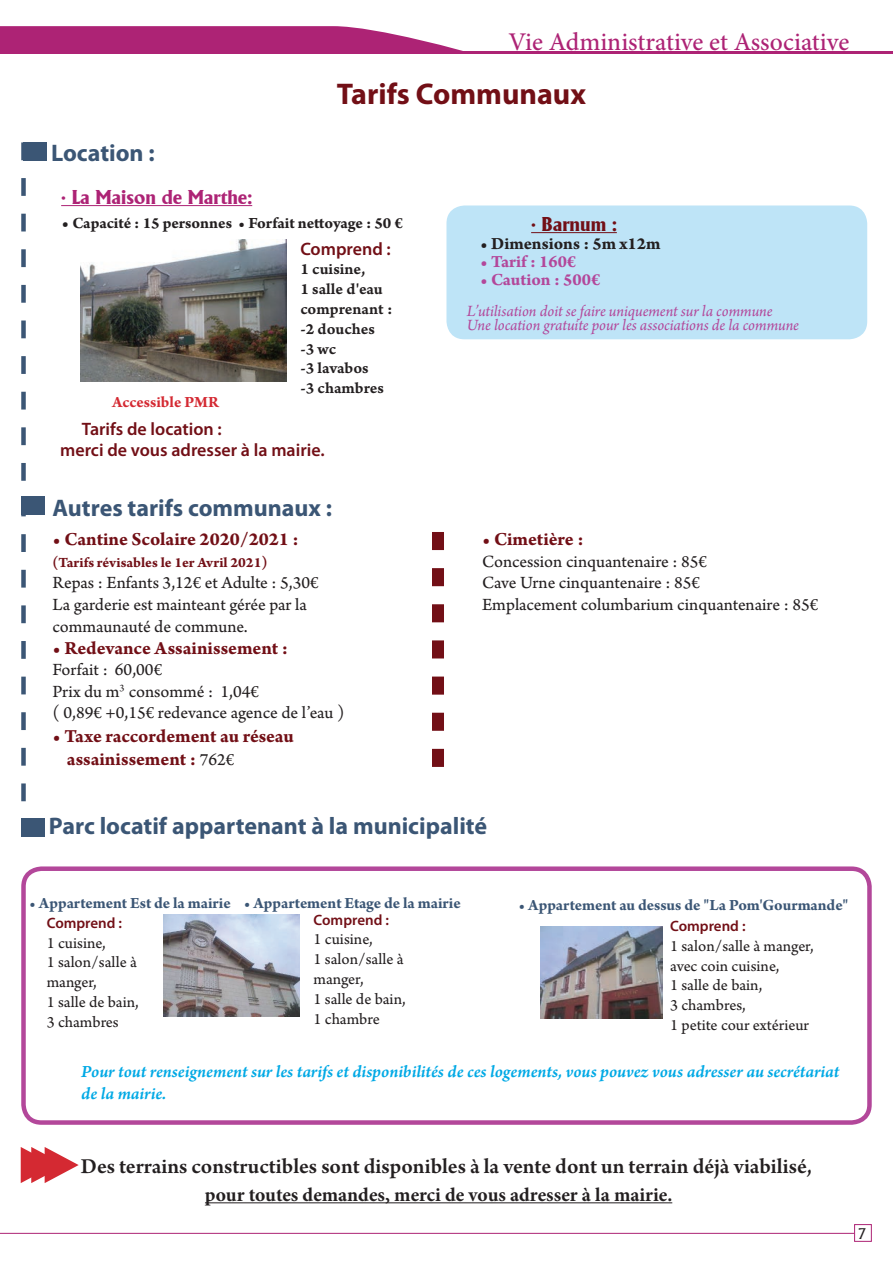
<style>
.page{position:relative;width:893px;height:1263px;background:#fff}
.page>*{position:absolute;margin:0;border:0;box-sizing:border-box;transform-origin:0 0}
.t1{font:700 30px "Myriad Pro";color:#720f16}
.t2{font:500 25.5px "Minion Pro";color:#ad2375}
.t3{font:700 24px "Myriad Pro";color:#3b5675}
.t4{font:600 22.5px "Arno Pro";color:#231f20}
.t5{font:19.5px/23.4px "Arno Pro Bold Sm Text";letter-spacing:-.005em;color:#720f16}
.t6{font:700 19.5px "Minion Pro";color:#231f20}
.t7{font:19.5px "Adelon Serial Xbold";color:#ad2375}
.t8{font:19.5px "Adelon Serial Xbold";color:#720f16}
.t9{font:18px/21.6px "Arno Pro Sm Text";letter-spacing:-.005em;color:#231f20}
.t10{font:18px/21.6px "Arno Pro Smbd Italic Sm Text";letter-spacing:-.005em;color:#00a9e5}
.t11{font:600 18px/21.6px "Myriad Pro";color:#720f16}
.t12{font:18px "Arno Pro Bold Sm Text";color:#b3479a}
.t13{font:18px "Arno Pro Bold Sm Text";color:#231f20}
.t14{font:16.5px/19.8px "Arno Pro Sm Text";color:#231f20}
.t15{font:italic 16.5px/13.5px "Arno Pro";letter-spacing:-.005em;color:#b3479a}
.t16{font:700 16.5px "Arno Pro";letter-spacing:-.005em;color:#3b5675}
.t17{font:16.5px/19.8px "Arno Pro Smbd Caption";letter-spacing:-.005em;color:#231f20}
.t18{font:16.5px "Arno Pro Bold Sm Text";letter-spacing:-.005em;color:#231f20}
.t19{font:700 16.5px "Arno Pro";color:#d42932}
.t20{font:15px "Arno Pro Bold Sm Text";color:#720f16}
.t21{font:600 15px "Myriad Pro";color:#720f16}
.t22{font:15px "Adelon Serial";color:#231f20}
.s1{font-size:18px}
.s2{font-family:"Arno Pro Sm Text";font-size:18px;color:#231f20}
</style>
<div class="page">
<hr style="left:0;top:52px;width:893px;height:2px;background:#ad2375">
<div style="left:21px;top:818px;width:23px;height:19px;background:#3b5675"></div>
<div style="left:21px;top:496px;width:23px;height:18px;background:#3b5675"></div>
<svg style="left:0;top:26px;width:472px;height:26px;background:#b73f86"></svg>
<svg style="left:432px;top:532px;width:12px;height:235px"></svg>
<hr style="left:0;top:1233px;width:854px;height:1px;background:#ad2375">
<div style="left:854px;top:1224px;width:18px;height:18px;border:1px solid #ad2375"></div>
<div style="left:21px;top:866px;width:851px;height:259px;border:4px solid #b3479a;border-radius:18px"></div>
<img style="left:163px;top:914px;width:136px;height:103px">
<img style="left:540px;top:926px;width:123px;height:92px">
<hr style="left:205px;top:1202px;width:467px;height:1px;background:#231f20">
<div style="left:446px;top:205px;width:421px;height:134px;background:#bee4f7;border-radius:18px"></div>
<hr style="left:531px;top:232px;width:86px;height:1px;background:#720f16">
<svg style="left:21px;top:142px;width:5px;height:660px"></svg>
<div style="left:23px;top:142px;width:24px;height:19px;background:#3b5675"></div>
<img style="left:80px;top:239px;width:207px;height:142px">
<hr style="left:61px;top:205px;width:191px;height:1px;background:#ad2375">
<svg style="left:21px;top:1147px;width:58px;height:36px"></svg>
<h2 class="t2" style="left:508px;top:25px;width:342px">Vie Administrative et Associative</h2>
<h1 class="t1" style="left:337px;top:75px;width:251px">Tarifs Communaux</h1>
<h3 class="t3" style="left:51px;top:137px;width:105px">Location :</h3>
<p class="t7" style="left:61px;top:182px;width:193px">• La Maison de Marthe:</p>
<p class="t18" style="left:62px;top:213px;width:343px"><span class="s1">•</span> Capacité : 15 personnes • Forfait nettoyage : 50 €</p>
<p class="t11" style="left:300px;top:237px;width:92px">Comprend :</p>
<p class="t17" style="left:300px;top:260px;width:94px">1 cuisine,<br>1 salle d'eau comprenant : -2 douches -3 wc<br>-3 lavabos<br>-3 chambres</p>
<p class="t11" style="left:60px;top:417px;width:266px;text-indent:22px">Tarifs de location :<br>merci de vous adresser à la mairie.</p>
<p class="t19" style="left:112px;top:392px;width:108px">Accessible PMR</p>
<h3 class="t3" style="left:53px;top:492px;width:281px">Autres tarifs communaux :</h3>
<p class="t5" style="left:53px;top:528px;width:248px">• Cantine Scolaire 2020/2021 :</p>
<p class="t20" style="left:53px;top:553px;width:216px">(Tarifs révisables le 1er Avril 2021)</p>
<p class="t9" style="left:53px;top:573px;width:268px">Repas : Enfants 3,12€ et Adulte : 5,30€<br>La garderie est mainteant gérée par la commaunauté de commune.</p>
<p class="t5" style="left:52px;top:637px;width:237px">• Redevance Assainissement :</p>
<p class="t9" style="left:52px;top:660px;width:294px">Forfait : 60,00€<br>Prix du m<sup>3</sup> consommé : 1,04€<br>( 0,89€ +0,15€ redevance agence de l’eau )</p>
<p class="t5" style="left:67px;top:725px;width:229px;text-indent:-14px">• Taxe raccordement au réseau assainissement : <span class="s2">762€</span></p>
<p class="t8" style="left:531px;top:209px;width:87px">• Barnum :</p>
<p class="t13" style="left:480px;top:233px;width:182px">• Dimensions : 5m x12m</p>
<p class="t12" style="left:480px;top:251px;width:98px">• Tarif : 160€</p>
<p class="t12" style="left:480px;top:269px;width:122px">• Caution : 500€</p>
<p class="t15" style="left:467px;top:305px;width:334px">L’utilisation doit se faire uniquement sur la commune<br>Une location gratuite pour les associations de la commune</p>
<p class="t5" style="left:482px;top:528px;width:103px">• Cimetière :</p>
<p class="t9" style="left:482px;top:551px;width:338px">Concession cinquantenaire : 85€<br>Cave Urne cinquantenaire : 85€<br>Emplacement columbarium cinquantenaire : 85€</p>
<h3 class="t3" style="left:49px;top:810px;width:440px">Parc locatif appartenant à la municipalité</h3>
<p class="t16" style="left:29px;top:894px;width:433px">• Appartement Est de la mairie • Appartement Etage de la mairie</p>
<p class="t21" style="left:47px;top:913px;width:77px">Comprend :</p>
<p class="t14" style="left:47px;top:933px;width:94px">1 cuisine,<br>1 salon/salle à manger,<br>1 salle de bain,<br>3 chambres</p>
<p class="t10" style="left:81px;top:1062px;width:760px">Pour tout renseignement sur les tarifs et disponibilités de ces logements, vous pouvez vous adresser au secrétariat de la mairie.</p>
<p class="t16" style="left:518px;top:895px;width:331px">• Appartement au dessus de "La Pom'Gourmande"</p>
<p class="t21" style="left:314px;top:910px;width:77px">Comprend :</p>
<p class="t14" style="left:314px;top:930px;width:94px">1 cuisine,<br>1 salon/salle à manger,<br>1 salle de bain,<br>1 chambre</p>
<p class="t21" style="left:670px;top:916px;width:77px">Comprend :</p>
<p class="t14" style="left:670px;top:937px;width:145px">1 salon/salle à manger, avec coin cuisine,<br>1 salle de bain,<br>3 chambres,<br>1 petite cour extérieur</p>
<p class="t4" style="left:81px;top:1153px;width:732px">Des terrains constructibles sont disponibles à la vente dont un terrain déjà viabilisé,</p>
<p class="t6" style="left:205px;top:1181px;width:469px">pour toutes demandes, merci de vous adresser à la mairie.</p>
<p class="t22" style="left:858px;top:1223px;width:10px">7</p>
</div>
